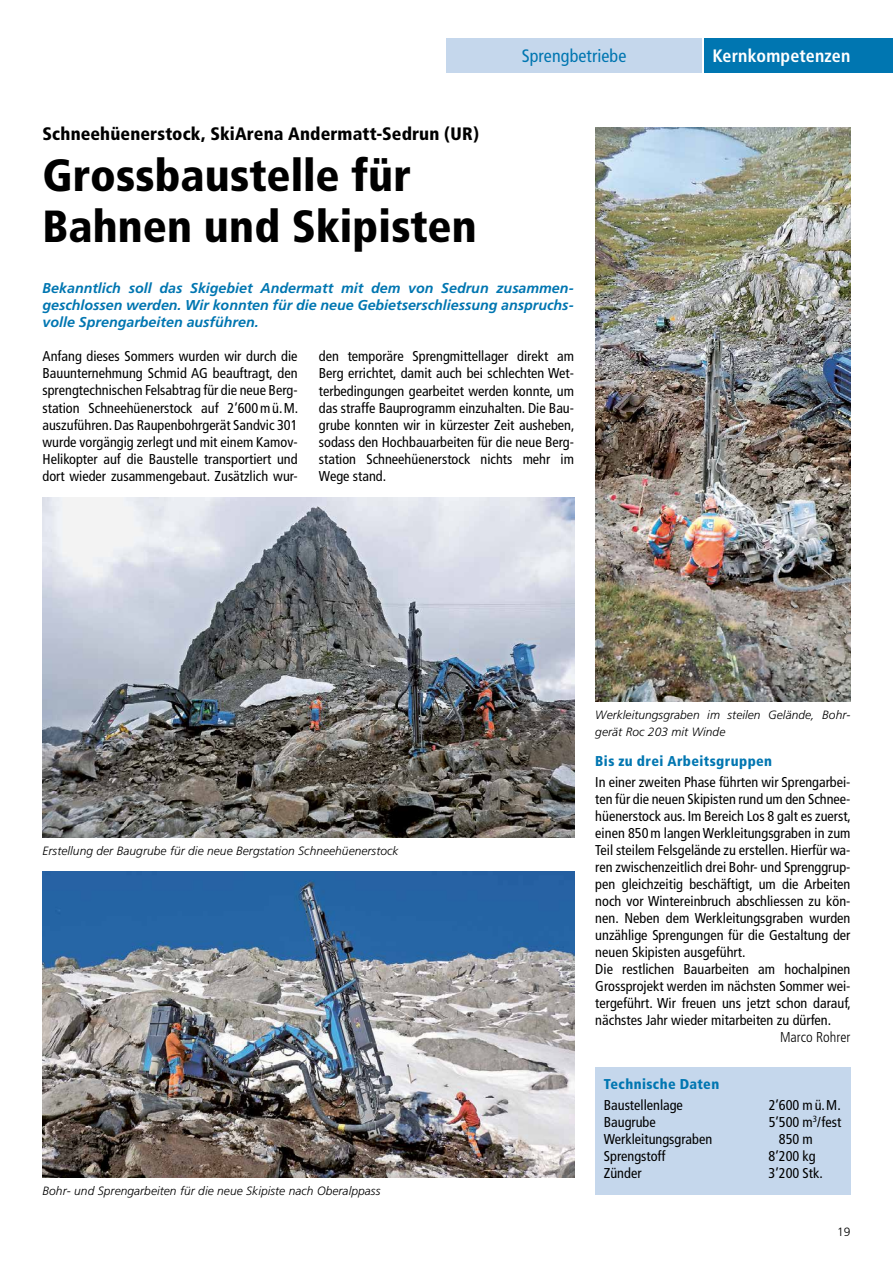
<style>
.page{position:relative;width:893px;height:1263px;background:#fff}
.page>*{position:absolute;margin:0;border:0;box-sizing:border-box;transform-origin:0 0}
.t1{font:900 condensed 45px/51px "Frutiger";color:#000}
.t2{font:900 condensed 18px "Frutiger";letter-spacing:.005em;color:#000}
.t3{font:700 condensed 18px "Frutiger";letter-spacing:.01em;color:#fff}
.t4{font:condensed 18px "Frutiger";letter-spacing:.005em;color:#0076b1}
.t5{font:condensed 14.25px/17px "Frutiger";color:#000;text-align:justify}
.t6{font:italic 700 14.25px/17px "Frutiger";color:#0076b1;text-align:justify}
.t7{font:900 condensed 14.25px "Frutiger";letter-spacing:.025em;color:#0076b1}
.t8{font:300 condensed 14.25px "Frutiger";color:#000}
.t9{font:italic 300 12px/17px "Frutiger";letter-spacing:.005em;color:#000}
.t10{font:300 12px "Frutiger";color:#000}
</style>
<div class="page">
<div style="left:446px;top:38px;width:256px;height:34px;background:#c5d7ec"></div>
<div style="left:704px;top:38px;width:189px;height:34px;background:#0076b1"></div>
<div style="left:595px;top:1067px;width:255px;height:128px;background:#c5d7ec"></div>
<img style="left:43px;top:497px;width:531px;height:341px">
<img style="left:595px;top:128px;width:255px;height:574px">
<img style="left:43px;top:872px;width:531px;height:306px">
<p class="t4" style="left:522px;top:45px;width:106px">Sprengbetriebe</p>
<p class="t3" style="left:713px;top:45px;width:139px">Kernkompetenzen</p>
<p class="t2" style="left:43px;top:123px;width:438px">Schneehüenerstock, SkiArena Andermatt-Sedrun (UR)</p>
<h1 class="t1" style="left:43px;top:150px;width:436px">Grossbaustelle für<br>Bahnen und Skipisten</h1>
<p class="t6" style="left:43px;top:280px;width:533px">Bekanntlich soll das Skigebiet Andermatt mit dem von Sedrun zusammen&shy;geschlossen werden. Wir konnten für die neue Gebietserschliessung anspruchs&shy;volle Sprengarbeiten ausführen.</p>
<p class="t5" style="left:319px;top:348px;width:257px">den temporäre Sprengmittellager direkt am Berg errichtet, damit auch bei schlechten Wet&shy;terbedingungen gearbeitet werden konnte, um das straffe Bauprogramm einzuhalten. Die Bau&shy;grube konnten wir in kürzester Zeit ausheben, sodass den Hochbauarbeiten für die neue Berg&shy;station Schneehüenerstock nichts mehr im Wege stand.</p>
<p class="t5" style="left:43px;top:348px;width:257px">Anfang dieses Sommers wurden wir durch die Bauunternehmung Schmid AG beauftragt, den sprengtechnischen Felsabtrag für die neue Berg&shy;station Schneehüenerstock auf 2’600mü.M. auszuführen. Das Raupenbohrgerät Sandvic 301 wurde vorgängig zerlegt und mit einem Kamov-Helikopter auf die Baustelle transportiert und dort wieder zusammengebaut. Zusätzlich wur-</p>
<p class="t9" style="left:43px;top:842px;width:357px">Erstellung der Baugrube für die neue Bergstation Schneehüenerstock</p>
<p class="t9" style="left:43px;top:1182px;width:339px">Bohr- und Sprengarbeiten für die neue Skipiste nach Oberalppass</p>
<p class="t9" style="left:595px;top:706px;width:256px">Werkleitungsgraben im steilen Gelände, Bohr&shy;gerät Roc 203 mit Winde</p>
<p class="t7" style="left:595px;top:752px;width:178px">Bis zu drei Arbeitsgruppen</p>
<p class="t5" style="left:595px;top:773px;width:257px;text-align:left">In einer zweiten Phase führten wir Sprengarbei&shy;ten für die neuen Skipisten rund um den Schnee&shy;hüenerstock aus. Im Bereich Los 8 galt es zuerst, einen 850m langen Werkleitungsgraben in zum Teil steilem Felsgelände zu erstellen. Hierfür wa&shy;ren zwischenzeitlich drei Bohr- und Sprenggrup&shy;pen gleichzeitig beschäftigt, um die Arbeiten noch vor Wintereinbruch abschliessen zu kön&shy;nen. Neben dem Werkleitungsgraben wurden unzählige Sprengungen für die Gestaltung der neuen Skipisten ausgeführt.<br>Die restlichen Bauarbeiten am hochalpinen Grossprojekt werden im nächsten Sommer wei&shy;tergeführt. Wir freuen uns jetzt schon darauf, nächstes Jahr wieder mitarbeiten zu dürfen.</p>
<p class="t8" style="left:780px;top:1029px;width:72px">Marco Rohrer</p>
<p class="t7" style="left:604px;top:1075px;width:117px">Technische Daten</p>
<p class="t5" style="left:604px;top:1096px;width:81px">Baustellenlage</p>
<p class="t5" style="left:769px;top:1096px;width:74px">2’600 mü.M.</p>
<p class="t5" style="left:604px;top:1113px;width:53px">Baugrube</p>
<p class="t5" style="left:769px;top:1113px;width:74px">5’500 m<sup>3</sup>/fest</p>
<p class="t5" style="left:604px;top:1130px;width:110px">Werkleitungsgraben</p>
<p class="t5" style="left:779px;top:1130px;width:36px">850 m</p>
<p class="t5" style="left:604px;top:1147px;width:63px">Sprengstoff</p>
<p class="t5" style="left:769px;top:1147px;width:49px">8’200 kg</p>
<p class="t5" style="left:604px;top:1165px;width:39px">Zünder</p>
<p class="t5" style="left:769px;top:1165px;width:56px">3’200 Stk.</p>
<p class="t10" style="left:837px;top:1225px;width:15px">19</p>
</div>
